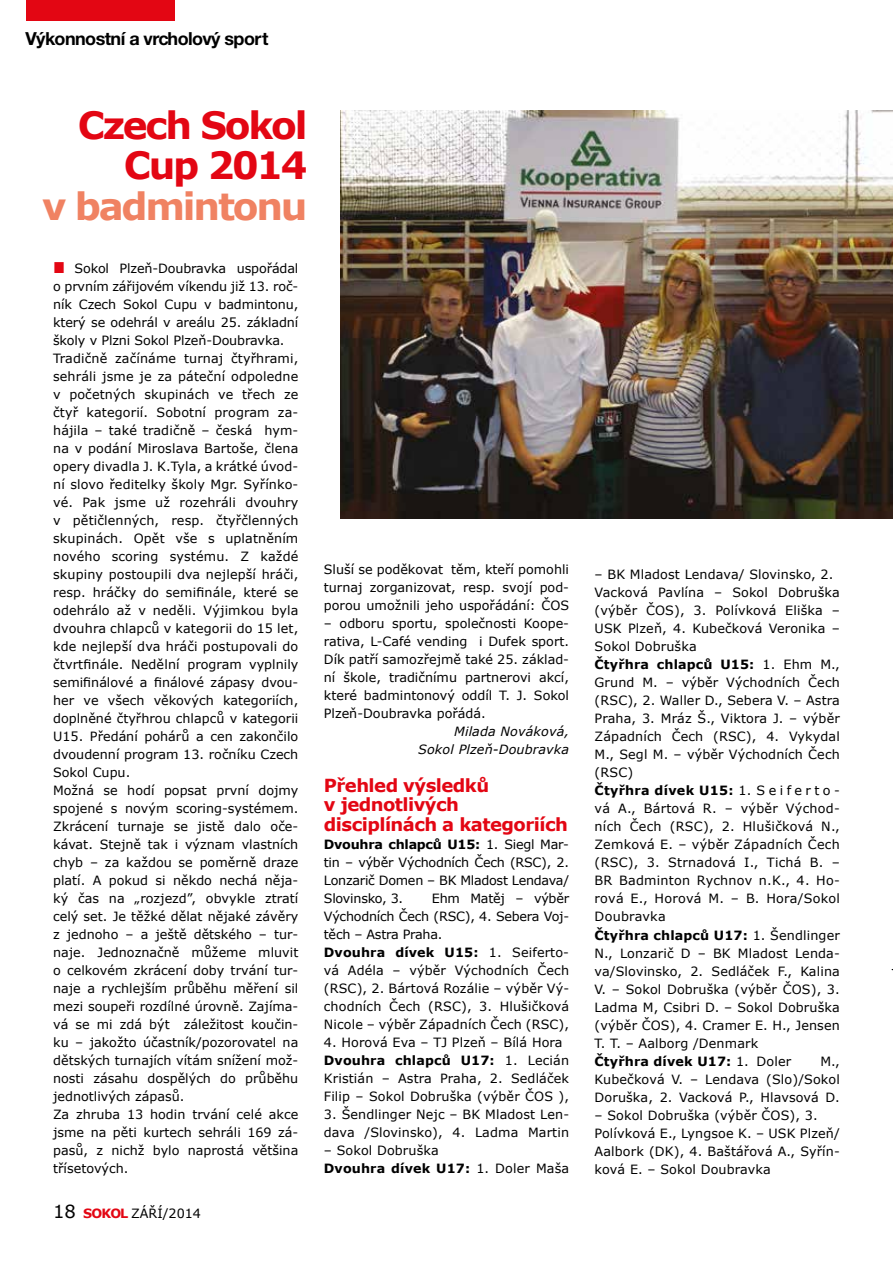
<style>
.page{position:relative;width:893px;height:1263px;background:#fff}
.page>*{position:absolute;margin:0;border:0;box-sizing:border-box;transform-origin:0 0}
.t1{font:700 37.5px/40.5px "Verdana";letter-spacing:-.06em;color:#e30613;text-align:right}
.t2{font:700 37.5px "Verdana";letter-spacing:-.06em;color:#f08262}
.t3{font:700 18px/19.5px "Verdana";letter-spacing:-.03em;color:#e30613}
.t4{font:700 18px "Helvetica Neue CE";letter-spacing:-.03em;color:#000}
.t5{font:12.75px/18px "Verdana";letter-spacing:.005em;color:#000}
.t6{font:italic 12.75px/18px "Verdana";letter-spacing:.01em;color:#000;text-align:right}
.s1{font-family:"Franklin Gothic";font-size:23.25px;color:#e30613}
.s2{font-size:18px}
.s3{font-weight:700;color:#e30613}
.s4{font-weight:700}
</style>
<div class="page">
<div style="left:26px;top:0;width:149px;height:21px;background:#e30613"></div>
<img style="left:340px;top:111px;width:553px;height:408px">
<h2 class="t4" style="left:26px;top:27px;width:244px">Výkonnostní a vrcholový sport</h2>
<h1 class="t1" style="left:78px;top:104px;width:231px">Czech Sokol<br>Cup 2014</h1>
<h1 class="t2" style="left:42px;top:179px;width:267px">v badmintonu</h1>
<p class="t5" style="left:53px;top:259px;width:247px"><span class="s1">■</span> Sokol Plzeň-Doubravka uspořádal o prvním zářijovém víkendu již 13. roč&shy;ník Czech Sokol Cupu v badmintonu, který se odehrál v areálu 25. základní školy v Plzni Sokol Plzeň-Doubravka.<br>Tradičně začínáme turnaj čtyřhrami, sehráli jsme je za páteční odpoledne v početných skupinách ve třech ze čtyř kategorií. Sobotní program za&shy;hájila – také tradičně – česká hym&shy;na v podání Miroslava Bartoše, člena opery divadla J. K.Tyla, a krátké úvod&shy;ní slovo ředitelky školy Mgr. Syřínko&shy;vé. Pak jsme už rozehráli dvouhry v pětičlenných, resp. čtyřčlenných skupinách. Opět vše s uplatněním nového scoring systému. Z každé skupiny postoupili dva nejlepší hráči, resp. hráčky do semifinále, které se odehrálo až v neděli. Výjimkou byla dvouhra chlapců v kategorii do 15 let, kde nejlepší dva hráči postupovali do čtvrtfinále. Nedělní program vyplnily semifinálové a finálové zápasy dvou&shy;her ve všech věkových kategoriích, doplněné čtyřhrou chlapců v kategorii U15. Předání pohárů a cen zakončilo dvoudenní program 13. ročníku Czech Sokol Cupu.<br>Možná se hodí popsat první dojmy spojené s novým scoring-systémem.<br>Zkrácení turnaje se jistě dalo oče&shy;kávat. Stejně tak i význam vlastních chyb – za každou se poměrně draze platí. A pokud si někdo nechá něja&shy;ký čas na „rozjezd”, obvykle ztratí celý set. Je těžké dělat nějaké závěry z jednoho – a ještě dětského – tur&shy;naje. Jednoznačně můžeme mluvit o celkovém zkrácení doby trvání tur&shy;naje a rychlejším průběhu měření sil mezi soupeři rozdílné úrovně. Zajíma&shy;vá se mi zdá být záležitost koučin&shy;ku – jakožto účastník/pozorovatel na dětských turnajích vítám snížení mož&shy;nosti zásahu dospělých do průběhu jednotlivých zápasů.<br>Za zhruba 13 hodin trvání celé akce jsme na pěti kurtech sehráli 169 zá&shy;pasů, z nichž bylo naprostá většina třísetových.</p>
<p class="t5" style="left:53px;top:1205px;width:149px"><span class="s2">18</span> <span class="s3">SOKOL</span> ZÁŘÍ/2014</p>
<p class="t5" style="left:324px;top:560px;width:247px;text-align:justify">Sluší se poděkovat těm, kteří pomohli turnaj zorganizovat, resp. svojí pod&shy;porou umožnili jeho uspořádání: ČOS</p>
<p class="t5" style="left:324px;top:614px;width:247px;text-align:justify">– odboru sportu, společnosti Koope&shy;rativa, L-Café vending i Dufek sport.<br>Dík patří samozřejmě také 25. základ&shy;ní škole, tradičnímu partnerovi akcí, které badmintonový oddíl T. J. Sokol Plzeň-Doubravka pořádá.</p>
<p class="t6" style="left:418px;top:722px;width:152px">Milada Nováková,<br>Sokol Plzeň-Doubravka</p>
<h2 class="t3" style="left:324px;top:775px;width:245px">Přehled výsledků<br>v jednotlivých disciplínách a kategoriích</h2>
<p class="t5" style="left:324px;top:835px;width:247px;text-align:justify"><span class="s4">Dvouhra chlapců U15:</span> 1. Siegl Mar&shy;tin – výběr Východních Čech (RSC), 2.<br>Lonzarič Domen – BK Mladost Lendava/ Slovinsko, 3.</p>
<p class="t5" style="left:324px;top:889px;width:247px;text-indent:108px">Ehm Matěj – výběr<br>Východních Čech (RSC), 4. Sebera Voj&shy;těch – Astra Praha.<br><span class="s4">Dvouhra dívek U15:</span> 1. Seiferto&shy;vá Adéla – výběr Východních Čech (RSC), 2. Bártová Rozálie – výběr Vý&shy;chodních Čech (RSC), 3. Hlušičková<br>Nicole – výběr Západních Čech (RSC),</p>
<p class="t5" style="left:324px;top:1033px;width:247px">4. Horová Eva – TJ Plzeň – Bílá Hora <span class="s4">Dvouhra chlapců U17:</span> 1. Lecián Kristián – Astra Praha, 2. Sedláček Filip – Sokol Dobruška (výběr ČOS ),</p>
<p class="t5" style="left:324px;top:1105px;width:247px">3. Šendlinger Nejc – BK Mladost Len&shy;dava /Slovinsko), 4. Ladma Martin</p>
<p class="t5" style="left:324px;top:1141px;width:247px">– Sokol Dobruška<br><span class="s4">Dvouhra dívek U17:</span> 1. Doler Maša</p>
<p class="t5" style="left:595px;top:566px;width:247px">– BK Mladost Lendava/ Slovinsko, 2.<br>Vacková Pavlína – Sokol Dobruška (výběr ČOS), 3. Polívková Eliška –<br>USK Plzeň, 4. Kubečková Veronika –<br>Sokol Dobruška<br><span class="s4">Čtyřhra chlapců U15:</span> 1. Ehm M.,<br>Grund M. – výběr Východních Čech (RSC), 2. Waller D., Sebera V. – Astra<br>Praha, 3. Mráz Š., Viktora J. – výběr<br>Západních Čech (RSC), 4. Vykydal<br>M., Segl M. – výběr Východních Čech (RSC)<br><span class="s4">Čtyřhra dívek U15:</span> 1. S e i f e r t o - vá A., Bártová R. – výběr Východ&shy;ních Čech (RSC), 2. Hlušičková N.,<br>Zemková E. – výběr Západních Čech (RSC), 3. Strnadová I., Tichá B. –<br>BR Badminton Rychnov n.K., 4. Ho&shy;rová E., Horová M. – B. Hora/Sokol<br>Doubravka<br><span class="s4">Čtyřhra chlapců U17:</span> 1. Šendlinger<br>N., Lonzarič D – BK Mladost Lenda&shy;va/Slovinsko, 2. Sedláček F., Kalina<br>V. – Sokol Dobruška (výběr ČOS), 3.<br>Ladma M, Csibri D. – Sokol Dobruška (výběr ČOS), 4. Cramer E. H., Jensen<br>T. T. – Aalborg /Denmark<br><span class="s4">Čtyřhra dívek U17:</span> 1. Doler</p>
<p class="t5" style="left:595px;top:1052px;width:247px;text-align:justify;text-indent:226px">M., Kubečková V. – Lendava (Slo)/Sokol Doruška, 2. Vacková P., Hlavsová D.</p>
<p class="t5" style="left:595px;top:1106px;width:247px">– Sokol Dobruška (výběr ČOS), 3.<br>Polívková E., Lyngsoe K. – USK Plzeň/<br>Aalbork (DK), 4. Baštářová A., Syřín&shy;ková E. – Sokol Doubravka</p>
</div>
